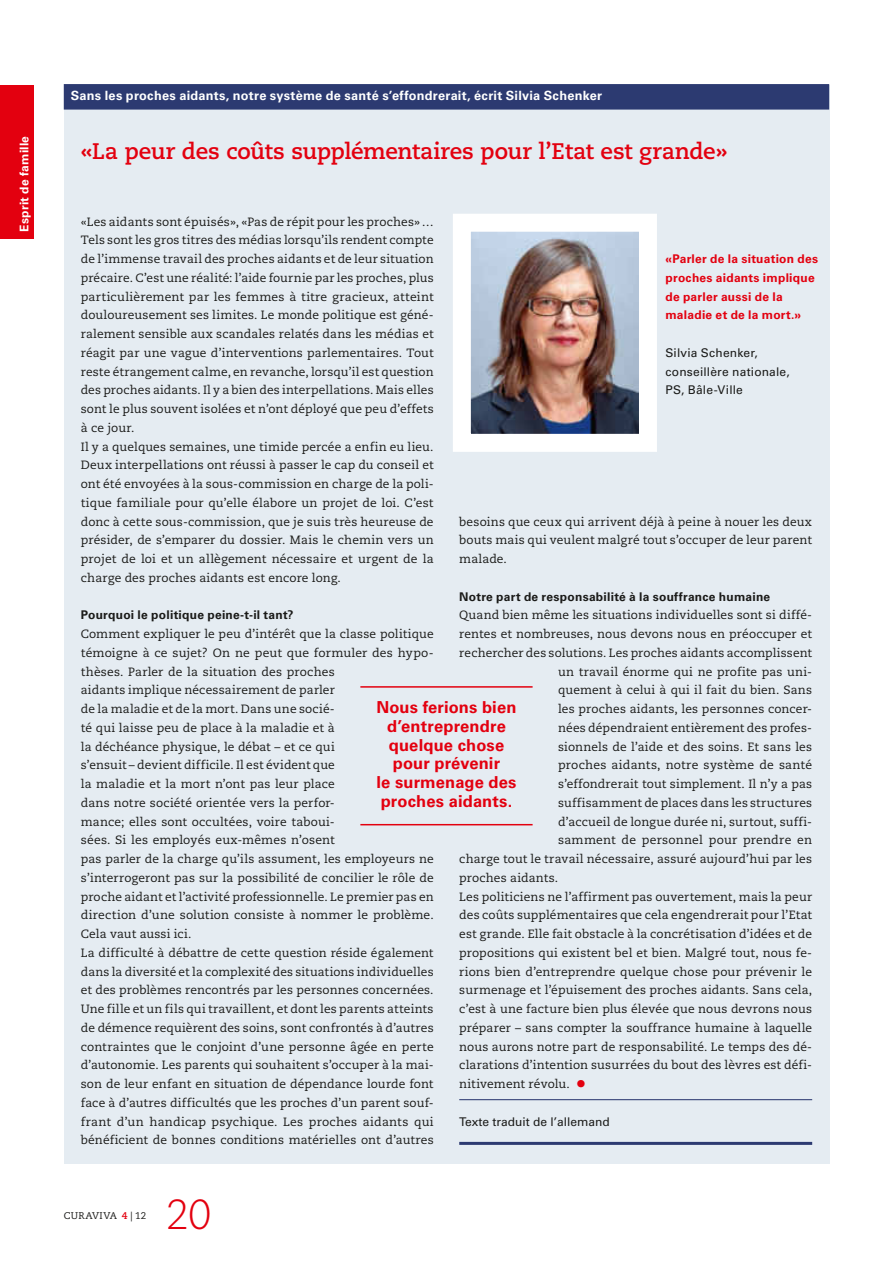
<style>
.page{position:relative;width:893px;height:1263px;background:#fff}
.page>*{position:absolute;margin:0;border:0;box-sizing:border-box;transform-origin:0 0}
.t1{font:300 42px "Caecilia LT Std";color:#e3000f}
.t2{font:700 22.5px "Caecilia LT Std";letter-spacing:-.015em;color:#e3000f}
.t3{font:700 16.5px/18.8px "Univers LT Std";letter-spacing:.01em;color:#e3000f;text-align:center}
.t4{font:700 12.75px "Univers LT Std";letter-spacing:.02em;color:#fff}
.t5{font:12px/18.8px "Caecilia LT Std";letter-spacing:.01em;color:#1a1a18}
.t6{font:700 12px/18.8px "Univers LT Std";letter-spacing:.02em;color:#e3000f}
.t7{font:12px/18.8px "Univers LT Std";letter-spacing:.01em;color:#1a1a18}
.t8{font:700 12px "Univers LT Std";letter-spacing:.02em;color:#1a1a18}
.t9{font:700 12px "Univers LT Std";letter-spacing:.02em;color:#fff}
.t10{font:9.75px "Caecilia LT Std";letter-spacing:.035em;color:#1a1a18}
.s1{font-family:"Univers LT Std";font-weight:700}
.s2{font-size:21px;color:#e3000f}
.s3{font-weight:700;color:#e3000f}
</style>
<div class="page">
<div style="left:0;top:85px;width:34px;height:153px;background:#e3000f"></div>
<div style="left:64px;top:85px;width:765px;height:1078px;background:#e5ecf2"></div>
<div style="left:64px;top:84px;width:765px;height:26px;background:#2c3a71"></div>
<hr style="left:459px;top:1099px;width:353px;height:1px;background:#2c3a71">
<hr style="left:459px;top:1142px;width:353px;height:3px;background:#2c3a71">
<hr style="left:360px;top:686px;width:173px;height:2px;background:#e3000f">
<hr style="left:360px;top:824px;width:173px;height:1px;background:#e3000f">
<img style="left:453px;top:214px;width:204px;height:238px">
<p class="t9" style="left:17px;top:232px;width:97px;rotate:-90deg">Esprit de famille</p>
<p class="t4" style="left:71px;top:88px;width:533px">Sans les proches aidants, notre système de santé s’effondrerait, écrit Silvia Schenker</p>
<p class="t2" style="left:81px;top:138px;width:648px">«La peur des coûts supplémentaires pour l’Etat est grande»</p>
<p class="t5" style="left:81px;top:212px;width:354px">«Les aidants sont épuisés», «Pas de répit pour les proches»… Tels sont les gros titres des médias lorsqu’ils rendent compte de l’immense travail des proches aidants et de leur situation précaire. C’est une réalité: l’aide fournie par les proches, plus particulièrement par les femmes à titre gracieux, atteint douloureusement ses limites. Le monde politique est géné&shy;ralement sensible aux scandales relatés dans les médias et réagit par une vague d’interventions parlementaires. Tout reste étrangement calme, en revanche, lorsqu’il est question des proches aidants. Il y a bien des interpellations. Mais elles sont le plus souvent isolées et n’ont déployé que peu d’effets à ce jour.<br>Il y a quelques semaines, une timide percée a enfin eu lieu.<br>Deux interpellations ont réussi à passer le cap du conseil et ont été envoyées à la sous-commission en charge de la poli&shy;tique familiale pour qu’elle élabore un projet de loi. C’est donc à cette sous-commission, que je suis très heureuse de présider, de s’emparer du dossier. Mais le chemin vers un projet de loi et un allègement nécessaire et urgent de la charge des proches aidants est encore long.</p>
<p class="t5" style="left:81px;top:606px;width:354px"><span class="s1">Pourquoi le politique peine-t-il tant?<br></span>Comment expliquer le peu d’intérêt que la classe politique témoigne à ce sujet? On ne peut que formuler des hypo&shy;thèses. Parler de la situation des proches<br>aidants implique nécessairement de parler<br>de la maladie et de la mort. Dans une socié-<br>té qui laisse peu de place à la maladie et à<br>la déchéance physique, le débat – et ce qui<br>s’ensuit – devient difficile. Il est évident que<br>la maladie et la mort n’ont pas leur place<br>dans notre société orientée vers la perfor-<br>mance; elles sont occultées, voire taboui-<br>sées. Si les employés eux-mêmes n’osent<br>pas parler de la charge qu’ils assument, les employeurs ne s’interrogeront pas sur la possibilité de concilier le rôle de proche aidant et l’activité professionnelle. Le premier pas en direction d’une solution consiste à nommer le problème.<br>Cela vaut aussi ici.<br>La difficulté à débattre de cette question réside également dans la diversité et la complexité des situations individuelles et des problèmes rencontrés par les personnes concernées.<br>Une fille et un fils qui travaillent, et dont les parents atteints de démence requièrent des soins, sont confrontés à d’autres contraintes que le conjoint d’une personne âgée en perte d’autonomie. Les parents qui souhaitent s’occuper à la mai&shy;son de leur enfant en situation de dépendance lourde font face à d’autres difficultés que les proches d’un parent souf&shy;frant d’un handicap psychique. Les proches aidants qui bénéficient de bonnes conditions matérielles ont d’autres</p>
<p class="t6" style="left:665px;top:250px;width:154px">«Parler de la situation des proches aidants implique de parler aussi de la maladie et de la mort.»</p>
<p class="t7" style="left:665px;top:343px;width:126px">Silvia Schenker, conseillère nationale,<br>PS, Bâle-Ville</p>
<p class="t5" style="left:459px;top:512px;width:354px;text-align:justify">besoins que ceux qui arrivent déjà à peine à nouer les deux bouts mais qui veulent malgré tout s’occuper de leur parent malade.</p>
<p class="t8" style="left:459px;top:589px;width:313px">Notre part de responsabilité à la souffrance humaine</p>
<p class="t5" style="left:459px;top:606px;width:354px">Quand bien même les situations individuelles sont si diffé-</p>
<p class="t5" style="left:459px;top:625px;width:354px">rentes et nombreuses, nous devons nous en préoccuper et</p>
<p class="t5" style="left:459px;top:644px;width:354px">rechercher des solutions. Les proches aidants accomplissent</p>
<p class="t5" style="left:558px;top:662px;width:256px">un travail énorme qui ne profite pas uni-</p>
<p class="t5" style="left:558px;top:681px;width:256px">quement à celui à qui il fait du bien. Sans</p>
<p class="t5" style="left:558px;top:700px;width:256px">les proches aidants, les personnes concer-</p>
<p class="t5" style="left:558px;top:719px;width:256px">nées dépendraient entièrement des profes-</p>
<p class="t5" style="left:558px;top:737px;width:255px">sionnels de l’aide et des soins. Et sans les</p>
<p class="t5" style="left:558px;top:756px;width:256px">proches aidants, notre système de santé</p>
<p class="t5" style="left:558px;top:775px;width:256px">s’effondrerait tout simplement. Il n’y a pas</p>
<p class="t5" style="left:558px;top:794px;width:255px">suffisamment de places dans les structures</p>
<p class="t5" style="left:558px;top:812px;width:256px">d’accueil de longue durée ni, surtout, suffi-</p>
<p class="t5" style="left:558px;top:831px;width:255px">samment de personnel pour prendre en</p>
<p class="t5" style="left:459px;top:850px;width:354px">charge tout le travail nécessaire, assuré aujourd’hui par les</p>
<p class="t5" style="left:459px;top:869px;width:101px">proches aidants.</p>
<p class="t5" style="left:459px;top:887px;width:354px">Les politiciens ne l’affirment pas ouvertement, mais la peur</p>
<p class="t5" style="left:459px;top:906px;width:354px">des coûts supplémentaires que cela engendrerait pour l’Etat</p>
<p class="t5" style="left:459px;top:925px;width:354px">est grande. Elle fait obstacle à la concrétisation d’idées et de</p>
<p class="t5" style="left:459px;top:943px;width:354px">propositions qui existent bel et bien. Malgré tout, nous fe-</p>
<p class="t5" style="left:459px;top:962px;width:354px">rions bien d’entreprendre quelque chose pour prévenir le</p>
<p class="t5" style="left:459px;top:981px;width:354px">surmenage et l’épuisement des proches aidants. Sans cela,</p>
<p class="t5" style="left:459px;top:1000px;width:354px">c’est à une facture bien plus élevée que nous devrons nous</p>
<p class="t5" style="left:459px;top:1019px;width:354px">préparer – sans compter la souffrance humaine à laquelle</p>
<p class="t5" style="left:459px;top:1037px;width:354px">nous aurons notre part de responsabilité. Le temps des dé-</p>
<p class="t5" style="left:459px;top:1056px;width:354px">clarations d’intention susurrées du bout des lèvres est défi-</p>
<p class="t5" style="left:459px;top:1075px;width:129px">nitivement révolu. <span class="s2">•</span></p>
<p class="t7" style="left:459px;top:1112px;width:152px">Texte traduit de l’allemand</p>
<p class="t3" style="left:376px;top:698px;width:142px">Nous ferions bien d’entreprendre quelque chose pour prévenir<br>le surmenage des proches aidants.</p>
<p class="t10" style="left:64px;top:1210px;width:84px">CURAVIVA <span class="s3">4</span> | 12</p>
<p class="t1" style="left:166px;top:1191px;width:47px">20</p>
</div>
